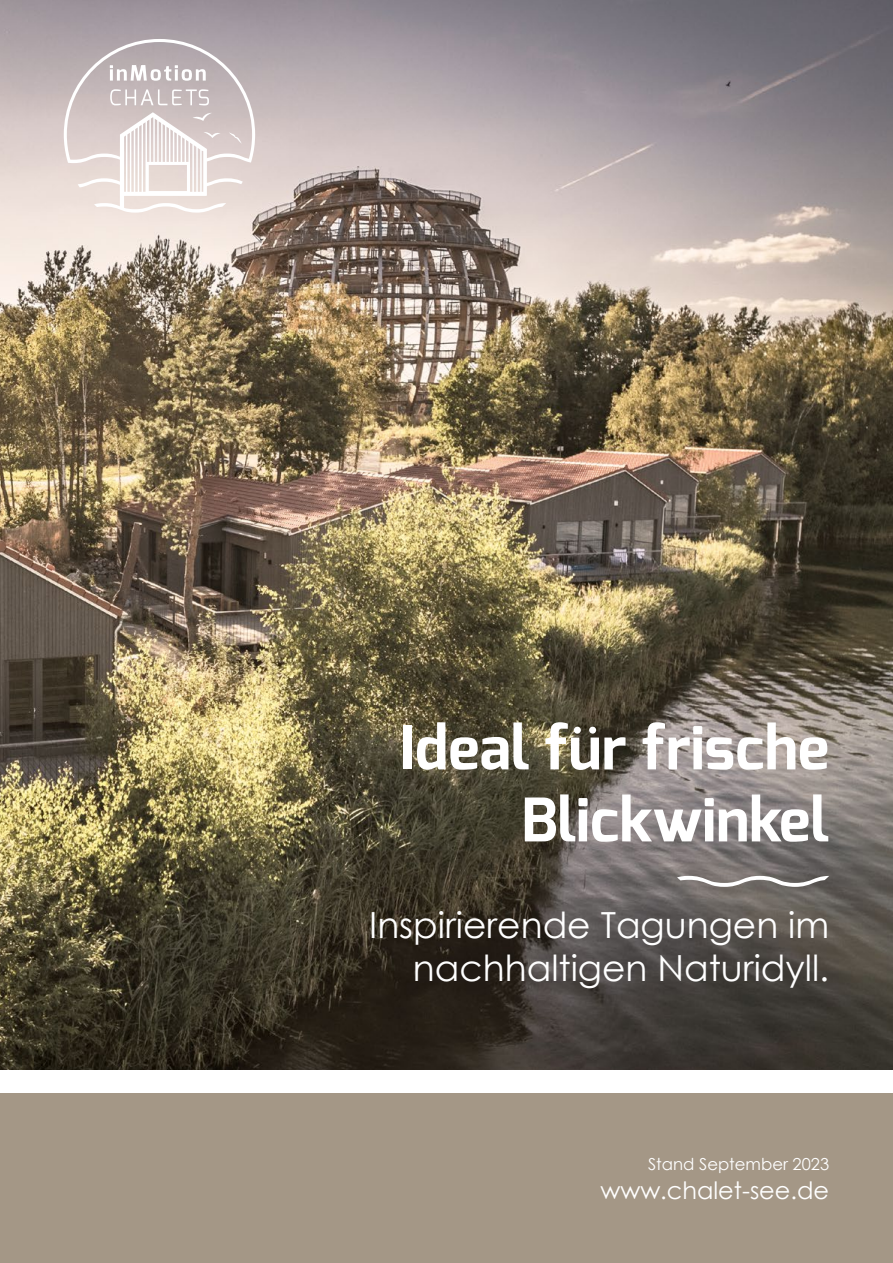
<style>
.page{position:relative;width:893px;height:1263px;background:#fff}
.page>*{position:absolute;margin:0;border:0;box-sizing:border-box;transform-origin:0 0}
.t1{font:700 60px/72px "Exo";color:#fff;text-align:right}
.t2{font:36px/43.2px "Century Gothic";color:#fff;text-align:right}
.t3{font:24px "Century Gothic";color:#fff}
.t4{font:16.5px "Century Gothic";color:#fff}
</style>
<div class="page">
<div style="left:0;top:1093px;width:893px;height:170px;background:#a49786"></div>
<img style="left:0;top:0;width:893px;height:1069px">
<svg style="left:64px;top:39px;width:191px;height:174px"></svg>
<svg style="left:677px;top:876px;width:152px;height:11px"></svg>
<h1 class="t1" style="left:400px;top:712px;width:431px">Ideal für frische<br>Blickwinkel</h1>
<p class="t2" style="left:369px;top:903px;width:462px">Inspirierende Tagungen im nachhaltigen Naturidyll.</p>
<p class="t4" style="left:648px;top:1153px;width:183px">Stand September 2023</p>
<p class="t3" style="left:600px;top:1174px;width:230px">www.chalet-see.de</p>
</div>
